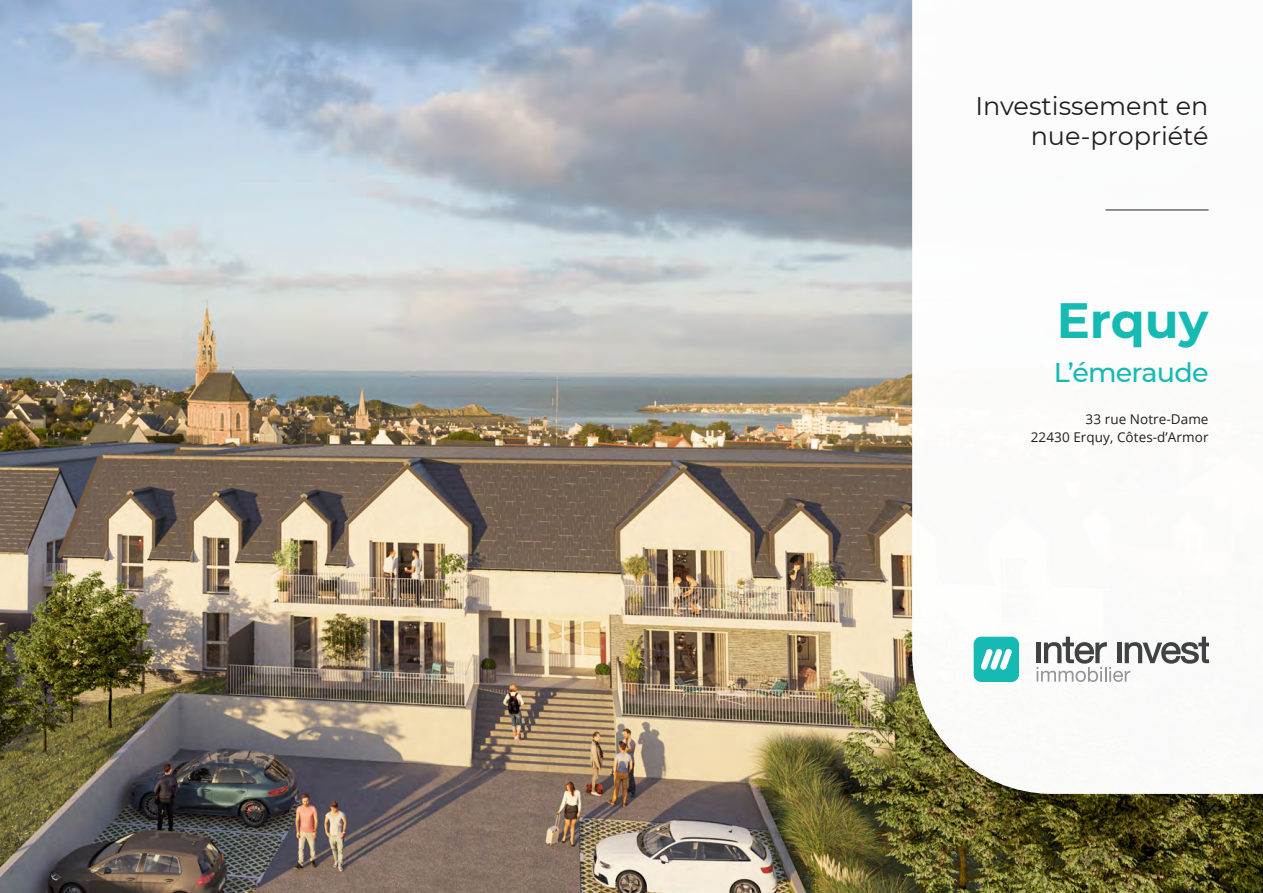
<style>
.page{position:relative;width:1263px;height:893px;background:#fff}
.page>*{position:absolute;margin:0;border:0;box-sizing:border-box;transform-origin:0 0}
.Titre1{font:700 49.5px "Montserrat";color:#15bbb3}
.Titre1-2{font:500 27px "Montserrat";letter-spacing:-.03em;color:#15bbb3}
.Titre1-3{font:25.5px "Montserrat";color:#231f20}
.paragraphe_1{font:13.5px "Open Sans";letter-spacing:.005em;color:#231f20}
</style>
<div class="page">
<img style="left:0;top:0;width:1263px;height:893px">
<svg style="left:912px;top:0;width:351px;height:794px"></svg>
<hr style="left:1105px;top:210px;width:103px;height:1px;background:#231f20">
<div style="left:974px;top:637px;width:45px;height:45px;background:#15bbb3;border-radius:7px"></div>
<svg style="left:981px;top:649px;width:31px;height:21px"></svg>
<svg style="left:1036px;top:637px;width:172px;height:45px"></svg>
<p class="Titre1-3" style="left:975px;top:88px;width:235px">Investissement en</p>
<p class="Titre1-3" style="left:1031px;top:119px;width:179px">nue-propriété</p>
<p class="Titre1" style="left:1057px;top:284px;width:153px">Erquy</p>
<p class="Titre1-2" style="left:1054px;top:353px;width:156px">L’émeraude</p>
<p class="paragraphe_1" style="left:1085px;top:410px;width:124px">33 rue Notre-Dame</p>
<p class="paragraphe_1" style="left:1031px;top:428px;width:179px">22430 Erquy, Côtes-d’Armor</p>
</div>
